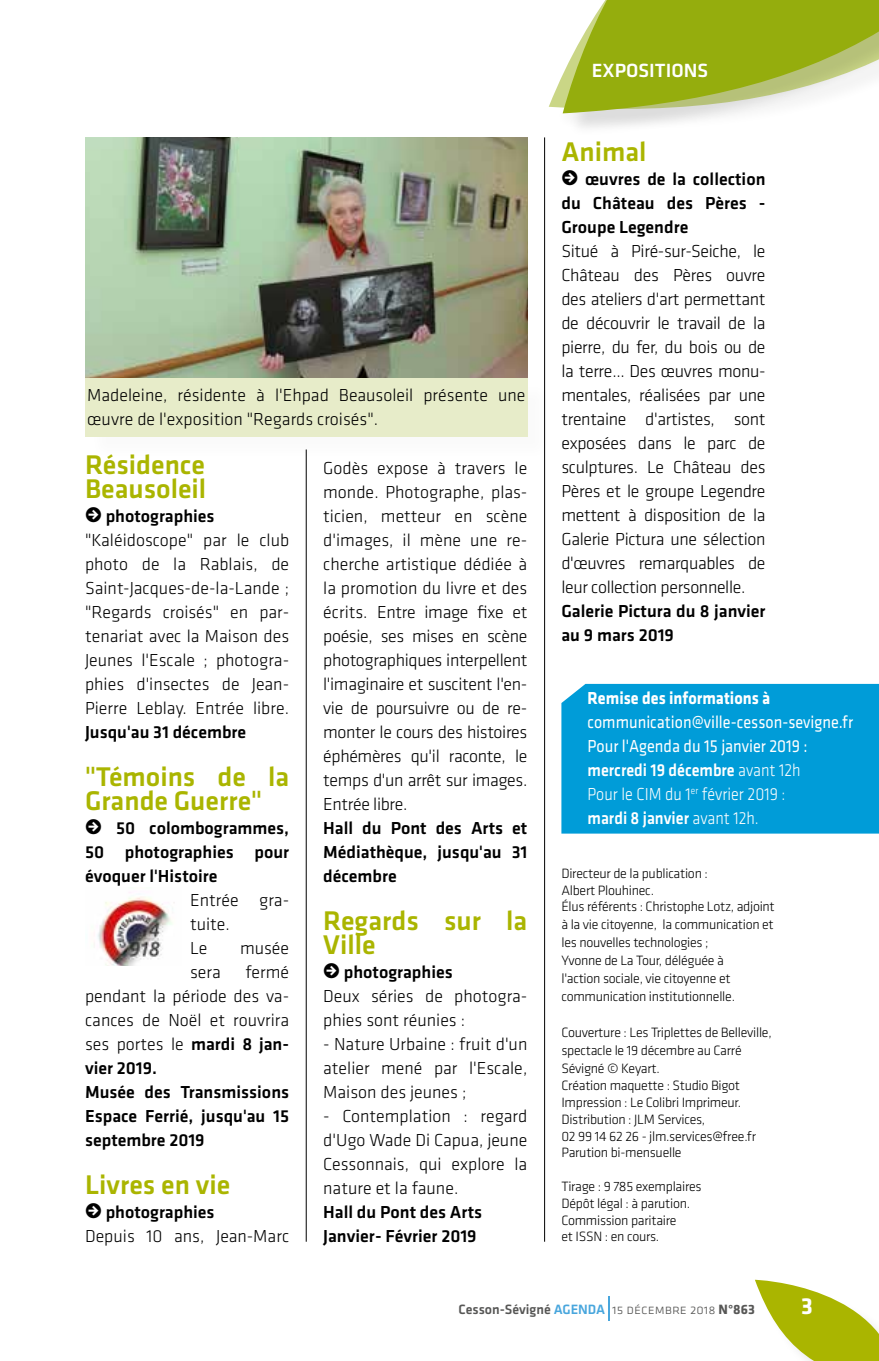
<style>
.page{position:relative;width:879px;height:1361px;background:#fff}
.page>*{position:absolute;margin:0;border:0;box-sizing:border-box;transform-origin:0 0}
.t1{font:500 28px/24px "Klavika";color:#aab500}
.t2{font:700 24px "Klavika";color:#fff}
.t3{font:500 19.8px "Klavika";color:#fff}
.t4{font:300 18px/24px "Klavika";color:#000}
.t5{font:500 18px/24px "Klavika";color:#000;text-align:justify}
.t6{font:18px/24px "Klavika";color:#fff;scale:.9 1}
.t7{font:700 18px "Klavika";color:#fff;scale:.9 1}
.t8{font:300 14px/17.6px "Klavika";letter-spacing:-.02em;color:#000}
.t9{font:500 14px "Klavika";color:#575756}
.s1{font-family:"Klavika Arrows";font-weight:700;font-size:22px}
.s2{font-weight:500}
.s3{font-weight:300}
.s4{color:#48a6dd}
.s5{font-family:"Klavika Light Caps SC";font-weight:400}
.s6{font-weight:700}
</style>
<div class="page">
<div style="left:85px;top:377px;width:442px;height:60px;background:#e7ecc9"></div>
<div style="left:561px;top:684px;width:318px;height:149px;background:#009cd8"></div>
<svg style="left:549px;top:0;width:330px;height:123px"></svg>
<svg style="left:608px;top:1296px;width:1px;height:24px"></svg>
<hr style="left:544px;top:137px;width:1px;height:1104px;background:#000">
<hr style="left:306px;top:449px;width:1px;height:792px;background:#000">
<svg style="left:755px;top:1279px;width:124px;height:82px"></svg>
<img style="left:97px;top:892px;width:78px;height:73px">
<img style="left:85px;top:137px;width:443px;height:240px">
<p class="t4" style="left:87px;top:383px;width:440px">Madeleine, résidente à l'Ehpad Beausoleil présente une œuvre de l'exposition "Regards croisés".</p>
<h1 class="t1" style="left:85px;top:451px;width:123px">Résidence<br>Beausoleil</h1>
<p class="t4" style="left:85px;top:503px;width:206px"><span class="s1">R</span> <span class="s2">photographies </span>"Kaléidoscope" par le club photo de la Rablais, de<br>Saint-Jacques-de-la-Lande ; "Regards croisés" en par&shy;tenariat avec la Maison des<br>Jeunes l'Escale ; photogra&shy;phies d'insectes de Jean-<br>Pierre Leblay. Entrée libre.</p>
<p class="t5" style="left:85px;top:719px;width:163px">Jusqu'au 31 décembre</p>
<h1 class="t1" style="left:85px;top:763px;width:206px">"Témoins de la<br>Grande Guerre"</h1>
<p class="t5" style="left:85px;top:815px;width:206px"><span class="s1">R</span> 50 colombogrammes, 50 photographies pour évoquer l'Histoire</p>
<p class="t4" style="left:190px;top:887px;width:101px">Entrée gra&shy;tuite.<br>Le</p>
<p class="t4" style="left:240px;top:935px;width:51px">musée</p>
<p class="t5" style="left:85px;top:959px;width:206px;text-align:left;text-indent:160px"><span class="s3">fermé pendant la période des va&shy;cances de Noël et rouvrira ses portes le</span> mardi 8 jan&shy;vier 2019.<br>Musée des Transmissions<br>Espace Ferrié, jusqu'au 15 septembre 2019</p>
<h1 class="t1" style="left:85px;top:1171px;width:147px">Livres en vie</h1>
<p class="t4" style="left:85px;top:1199px;width:206px"><span class="s1">R</span> <span class="s2">photographies<br></span>Depuis 10 ans, Jean-Marc</p>
<p class="t4" style="left:190px;top:959px;width:32px">sera</p>
<p class="t4" style="left:323px;top:455px;width:206px;text-align:justify">Godès expose à travers le monde. Photographe, plas&shy;ticien, metteur en scène d'images, il mène une re&shy;cherche artistique dédiée à la promotion du livre et des écrits. Entre image fixe et poésie, ses mises en scène photographiques interpellent l'imaginaire et suscitent l'en&shy;vie de poursuivre ou de re&shy;monter le cours des histoires éphémères qu'il raconte, le temps d'un arrêt sur images.<br>Entrée libre.</p>
<p class="t5" style="left:323px;top:815px;width:206px">Hall du Pont des Arts et Médiathèque, jusqu'au 31 décembre</p>
<h1 class="t1" style="left:323px;top:907px;width:206px">Regards sur la<br>Ville</h1>
<p class="t4" style="left:323px;top:959px;width:206px"><span class="s1">R</span> <span class="s2">photographies<br></span>Deux séries de photogra&shy;phies sont réunies :</p>
<p class="t4" style="left:323px;top:1031px;width:206px;text-align:justify">- Nature Urbaine : fruit d'un atelier mené par l'Escale, Maison des jeunes ;</p>
<p class="t4" style="left:323px;top:1103px;width:206px;text-align:justify">- Contemplation : regard d'Ugo Wade Di Capua, jeune Cessonnais, qui explore la nature et la faune.</p>
<p class="t5" style="left:323px;top:1199px;width:160px">Hall du Pont des Arts<br>Janvier- Février 2019</p>
<p class="t3" style="left:592px;top:57px;width:118px">EXPOSITIONS</p>
<h1 class="t1" style="left:561px;top:139px;width:87px">Animal</h1>
<p class="t5" style="left:561px;top:167px;width:206px"><span class="s1">R</span> œuvres de la collection du Château des Pères - Groupe Legendre</p>
<p class="t4" style="left:561px;top:239px;width:206px;text-align:justify">Situé à Piré-sur-Seiche, le Château des Pères ouvre des ateliers d'art permettant de découvrir le travail de la pierre, du fer, du bois ou de la terre... Des œuvres monu&shy;mentales, réalisées par une trentaine d'artistes, sont exposées dans le parc de sculptures. Le Château des Pères et le groupe Legendre mettent à disposition de la Galerie Pictura une sélection d'œuvres remarquables de leur collection personnelle.</p>
<p class="t5" style="left:561px;top:599px;width:206px">Galerie Pictura du 8 janvier au 9 mars 2019</p>
<p class="t7" style="left:587px;top:685px;width:204px">Remise des informations à</p>
<p class="t6" style="left:587px;top:709px;width:296px">communication@ville-cesson-sevigne.fr<br>Pour l'Agenda du 15 janvier 2019 : <span class="s2">mercredi 19 décembre</span> <span class="s3">avant 12h<br>Pour le CIM du 1</span><sup>er</sup> <span class="s3">février 2019 :<br></span><span class="s2">mardi 8 janvier</span> <span class="s3">avant 12h.</span></p>
<p class="t8" style="left:561px;top:864px;width:215px">Directeur de la publication :<br>Albert Plouhinec.<br>Élus référents : Christophe Lotz, adjoint à la vie citoyenne, la communication et les nouvelles technologies ;<br>Yvonne de La Tour, déléguée à<br>l'action sociale, vie citoyenne et communication institutionnelle.</p>
<p class="t8" style="left:561px;top:1024px;width:212px">Couverture : Les Triplettes de Belleville, spectacle le 19 décembre au Carré<br>Sévigné © Keyart.<br>Création maquette : Studio Bigot<br>Impression : Le Colibri Imprimeur.<br>Distribution : JLM Services,<br>02 99 14 62 26 - jlm.services@free.fr<br>Parution bi-mensuelle</p>
<p class="t8" style="left:561px;top:1178px;width:142px;line-height:16.8px">Tirage : 9 785 exemplaires<br>Dépôt légal : à parution.<br>Commission paritaire<br>et ISSN : en cours.</p>
<p class="t9" style="left:458px;top:1299px;width:298px">Cesson-Sévigné <span class="s4">AGENDA</span> <span class="s5">15 décembre 2018</span> <span class="s6">N°863</span></p>
<h2 class="t2" style="left:801px;top:1288px;width:13px">3</h2>
</div>
